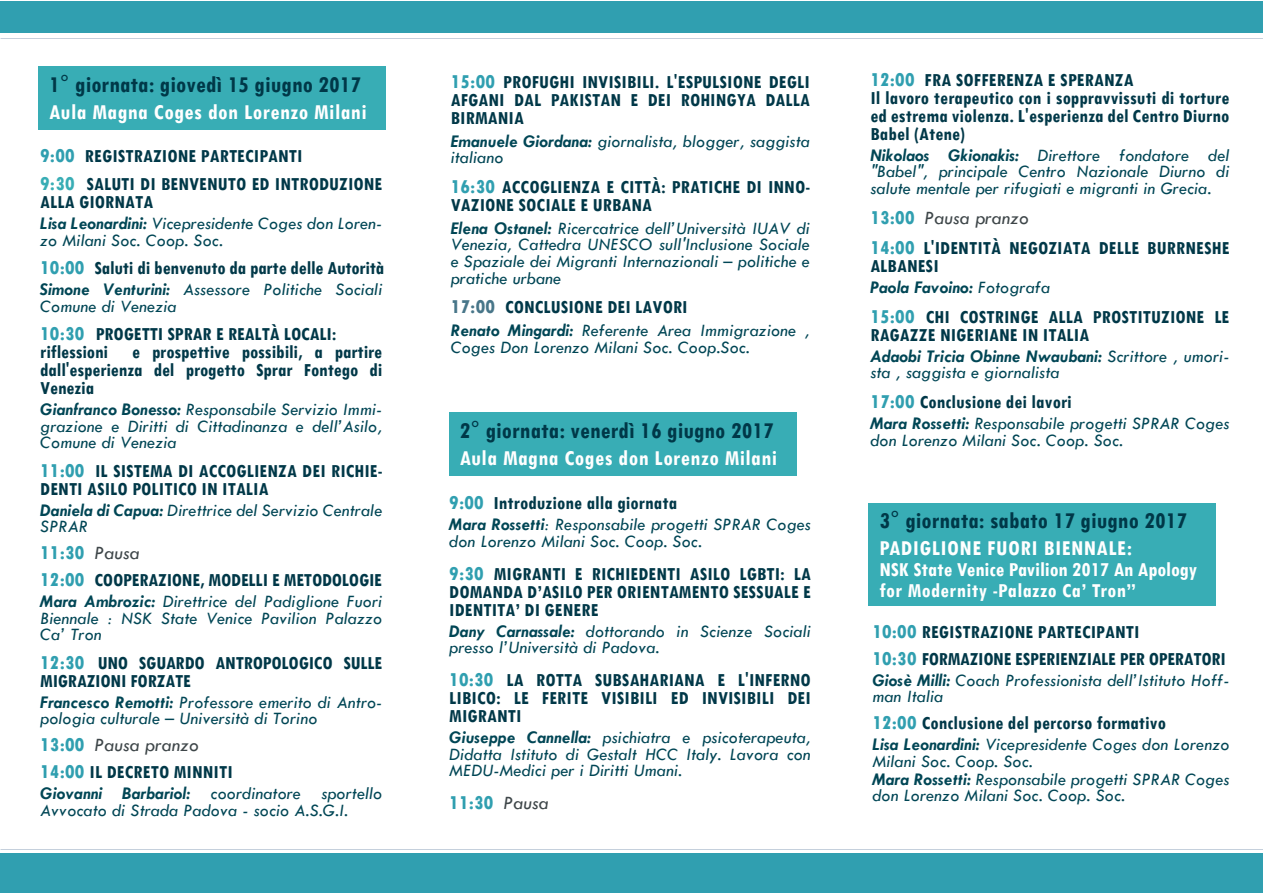
<style>
.page{position:relative;width:1263px;height:893px;background:#fff}
.page>*{position:absolute;margin:0;border:0;box-sizing:border-box;transform-origin:0 0}
.t1{font:700 condensed 24px "Tw Cen";letter-spacing:.01em;color:#003848}
.t2{font:700 condensed 22.5px "Tw Cen";letter-spacing:.025em;color:#fff}
.t3{font:700 condensed 21px/21px "Tw Cen";color:#fff}
.t4{font:700 condensed 19.5px/18px "Tw Cen";letter-spacing:.01em;color:#003848}
.t5{font:700 condensed 19.5px/27px "Tw Cen";letter-spacing:-.01em;color:#003848}
.t6{font:800 condensed 19.5px "Tw Cen";color:#309fb0}
.t7{font:italic 18px/16.5px "Tw Cen";letter-spacing:.01em;color:#004655}
.t8{font:italic 700 18px "Tw Cen";letter-spacing:.01em;color:#004655}
.s1{font-weight:800;color:#309fb0}
.s2{font-weight:800;color:#38adb5}
.s3{font-weight:700}
.s4{font-weight:400;font-style:italic;font-stretch:normal;color:#3e4649}
.s5{font-weight:800;color:#487689}
.s6{font-weight:400}
</style>
<div class="page">
<div style="left:0;top:1px;width:1263px;height:31px;background:#309fb0"></div>
<div style="left:0;top:853px;width:1263px;height:40px;background:#309fb0"></div>
<div style="left:39px;top:66px;width:347px;height:63px;background:#38adb5"></div>
<div style="left:449px;top:412px;width:347px;height:64px;background:#38adb5"></div>
<div style="left:869px;top:503px;width:347px;height:102px;background:#38adb5"></div>
<h1 class="t1" style="left:49px;top:70px;width:313px">1° giornata: giovedì 15 giugno 2017</h1>
<p class="t2" style="left:49px;top:98px;width:319px">Aula Magna Coges don Lorenzo Milani</p>
<p class="t4" style="left:40px;top:141px;width:344px;line-height:28.5px"><span class="s1">9:00</span> REGISTRAZIONE PARTECIPANTI<br><span class="s2">9:30</span> SALUTI DI BENVENUTO ED INTRODUZIONE</p>
<p class="t4" style="left:40px;top:193px;width:115px">ALLA GIORNATA</p>
<p class="t7" style="left:40px;top:215px;width:343px"><span class="s3">Lisa Leonardini:</span> Vicepresidente Coges don Loren&shy;zo Milani Soc. Coop. Soc.</p>
<p class="t4" style="left:40px;top:259px;width:346px"><span class="s1">10:00</span> Saluti di benvenuto da parte delle Autorità</p>
<p class="t7" style="left:40px;top:281px;width:343px"><span class="s3">Simone Venturini:</span> Assessore Politiche Sociali<br>Comune di Venezia</p>
<p class="t4" style="left:40px;top:325px;width:344px"><span class="s1">10:30</span> PROGETTI SPRAR E REALTÀ LOCALI: riflessioni e prospettive possibili, a partire dall'esperienza del progetto Sprar Fontego di Venezia</p>
<p class="t7" style="left:40px;top:401px;width:343px;text-align:justify"><span class="s3">Gianfranco Bonesso:</span> Responsabile Servizio Immi&shy;grazione e Diritti di Cittadinanza e dell’Asilo, Comune di Venezia</p>
<p class="t4" style="left:40px;top:461px;width:344px"><span class="s1">11:00</span> IL SISTEMA DI ACCOGLIENZA DEI RICHIE-<br>DENTI ASILO POLITICO IN ITALIA</p>
<p class="t7" style="left:40px;top:502px;width:343px"><span class="s3">Daniela di Capua:</span> Direttrice del Servizio Centrale<br>SPRAR</p>
<p class="t4" style="left:40px;top:539px;width:343px;line-height:27px"><span class="s1">11:30</span> <span class="s4">Pausa<br></span><span class="s1">12:00</span> COOPERAZIONE, MODELLI E METODOLOGIE</p>
<p class="t7" style="left:40px;top:593px;width:343px;text-align:justify"><span class="s3">Mara Ambrozic:</span> Direttrice del Padiglione Fuori Biennale : NSK State Venice Pavilion Palazzo Ca’ Tron</p>
<p class="t4" style="left:40px;top:653px;width:343px"><span class="s1">12:30</span> UNO SGUARDO ANTROPOLOGICO SULLE<br>MIGRAZIONI FORZATE</p>
<p class="t7" style="left:40px;top:694px;width:344px"><span class="s3">Francesco Remotti:</span> Professore emerito di Antro&shy;pologia culturale – Università di Torino</p>
<p class="t4" style="left:40px;top:731px;width:194px;line-height:27px"><span class="s1">13:00</span> <span class="s4">Pausa pranzo<br></span><span class="s1">14:00</span> IL DECRETO MINNITI</p>
<p class="t7" style="left:40px;top:785px;width:343px"><span class="s3">Giovanni Barbariol:</span> coordinatore sportello<br>Avvocato di Strada Padova - socio A.S.G.I.</p>
<p class="t4" style="left:451px;top:73px;width:360px;text-align:justify"><span class="s1">15:00</span> PROFUGHI INVISIBILI. L'ESPULSIONE DEGLI AFGANI DAL PAKISTAN E DEI ROHINGYA DALLA BIRMANIA</p>
<p class="t7" style="left:451px;top:133px;width:361px"><span class="s3">Emanuele Giordana:</span> giornalista, blogger, saggista italiano</p>
<p class="t4" style="left:451px;top:178px;width:360px"><span class="s1">16:30</span> ACCOGLIENZA E CITTÀ: PRATICHE DI INNO-<br>VAZIONE SOCIALE E URBANA</p>
<p class="t7" style="left:451px;top:220px;width:360px;text-align:justify"><span class="s3">Elena Ostanel:</span> Ricercatrice dell’Università IUAV di Venezia, Cattedra UNESCO sull'Inclusione Sociale e Spaziale dei Migranti Internazionali – politiche e pratiche urbane</p>
<p class="t4" style="left:451px;top:298px;width:238px"><span class="s5">17:00</span> CONCLUSIONE DEI LAVORI</p>
<p class="t7" style="left:451px;top:322px;width:361px"><span class="s3">Renato Mingardi:</span> Referente Area Immigrazione ,<br>Coges Don Lorenzo Milani Soc. Coop.Soc.</p>
<h1 class="t1" style="left:460px;top:416px;width:315px">2° giornata: venerdì 16 giugno 2017</h1>
<p class="t2" style="left:460px;top:444px;width:319px">Aula Magna Coges don Lorenzo Milani</p>
<p class="t4" style="left:449px;top:494px;width:229px"><span class="s1">9:00</span> Introduzione alla giornata</p>
<p class="t7" style="left:449px;top:516px;width:363px"><span class="s3">Mara Rossetti</span>: Responsabile progetti SPRAR Coges don Lorenzo Milani Soc. Coop. Soc.</p>
<p class="t4" style="left:449px;top:564px;width:363px;text-align:justify"><span class="s1">9:30</span> MIGRANTI E RICHIEDENTI ASILO LGBTI: LA DOMANDA D’ASILO PER ORIENTAMENTO SESSUALE E IDENTITA’ DI GENERE</p>
<p class="t7" style="left:449px;top:623px;width:363px"><span class="s3">Dany Carnassale:</span> dottorando in Scienze Sociali presso l’Università di Padova.</p>
<p class="t4" style="left:449px;top:671px;width:363px;text-align:justify"><span class="s1">10:30</span> LA ROTTA SUBSAHARIANA E L'INFERNO LIBICO: LE FERITE VISIBILI ED INVISIBILI DEI MIGRANTI</p>
<p class="t7" style="left:449px;top:729px;width:363px;text-align:justify"><span class="s3">Giuseppe Cannella:</span> psichiatra e psicoterapeuta, Didatta Istituto di Gestalt HCC Italy. Lavora con MEDU-Medici per i Diritti Umani.</p>
<p class="t6" style="left:449px;top:791px;width:101px">11:30 <span class="s4">Pausa</span></p>
<p class="t4" style="left:870px;top:70px;width:361px"><span class="s1">12:00</span> FRA SOFFERENZA E SPERANZA<br>Il lavoro terapeutico con i soppravvissuti di torture ed estrema violenza. L'esperienza del Centro Diurno Babel (Atene)</p>
<p class="t7" style="left:870px;top:146px;width:361px;text-align:justify"><span class="s3">Nikolaos Gkionakis:</span> Direttore fondatore del "Babel", principale Centro Nazionale Diurno di salute mentale per rifugiati e migranti in Grecia.</p>
<p class="t4" style="left:870px;top:202px;width:360px;line-height:30px"><span class="s1">13:00</span> <span class="s4">Pausa pranzo<br></span><span class="s1">14:00</span> L'IDENTITÀ NEGOZIATA DELLE BURRNESHE</p>
<p class="t4" style="left:870px;top:256px;width:70px">ALBANESI</p>
<p class="t8" style="left:870px;top:276px;width:181px">Paola Favoino: <span class="s6">Fotografa</span></p>
<p class="t4" style="left:870px;top:307px;width:360px"><span class="s1">15:00</span> CHI COSTRINGE ALLA PROSTITUZIONE LE<br>RAGAZZE NIGERIANE IN ITALIA</p>
<p class="t7" style="left:870px;top:347px;width:361px"><span class="s3">Adaobi Tricia Obinne Nwaubani:</span> Scrittore , umori&shy;sta , saggista e giornalista</p>
<p class="t4" style="left:870px;top:392px;width:203px"><span class="s1">17:00</span> Conclusione dei lavori</p>
<p class="t7" style="left:870px;top:415px;width:360px"><span class="s3">Mara Rossetti:</span> Responsabile progetti SPRAR Coges don Lorenzo Milani Soc. Coop. Soc.</p>
<h1 class="t1" style="left:879px;top:506px;width:309px">3° giornata: sabato 17 giugno 2017</h1>
<p class="t2" style="left:879px;top:535px;width:254px">PADIGLIONE FUORI BIENNALE:</p>
<p class="t3" style="left:879px;top:559px;width:319px">NSK State Venice Pavilion 2017 An Apology for Modernity -Palazzo Ca’ Tron”</p>
<p class="t5" style="left:872px;top:618px;width:355px"><span class="s1">10:00</span> REGISTRAZIONE PARTECIPANTI<br><span class="s1">10:30</span> FORMAZIONE ESPERIENZIALE PER OPERATORI</p>
<p class="t7" style="left:872px;top:672px;width:358px"><span class="s3">Giosè Milli:</span> Coach Professionista dell’Istituto Hoff&shy;man Italia</p>
<p class="t4" style="left:872px;top:714px;width:295px"><span class="s1">12:00</span> Conclusione del percorso formativo</p>
<p class="t7" style="left:872px;top:736px;width:359px;line-height:17px"><span class="s3">Lisa Leonardini:</span> Vicepresidente Coges don Lorenzo Milani Soc. Coop. Soc.<br><span class="s3">Mara Rossetti:</span> Responsabile progetti SPRAR Coges don Lorenzo Milani Soc. Coop. Soc.</p>
</div>
